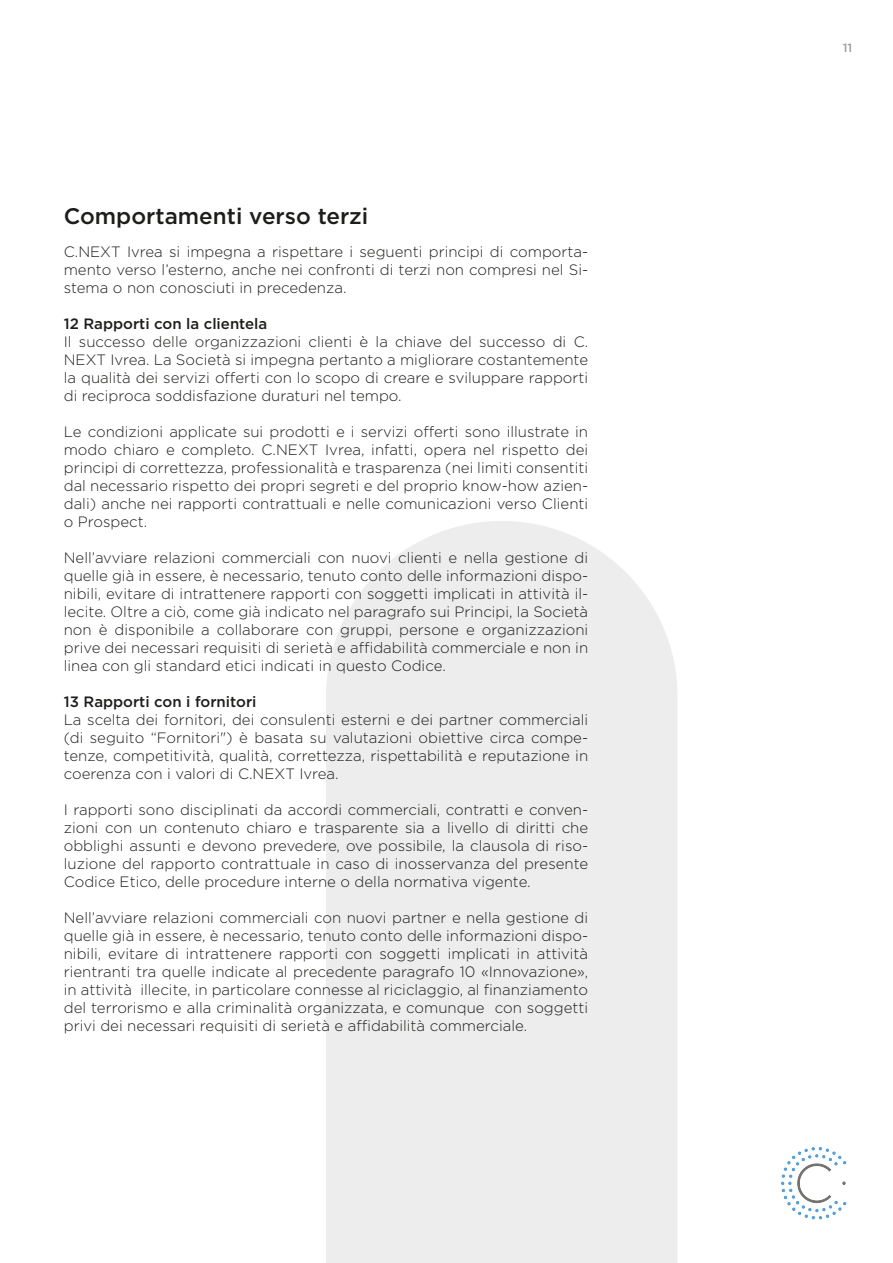
<style>
.page{position:relative;width:893px;height:1263px;background:#fff}
.page>*{position:absolute;margin:0;border:0;box-sizing:border-box;transform-origin:0 0}
.t1{font:500 22.5px "Gotham";color:#1d1d1b}
.t2{font:300 15px/18px "Gotham";color:#1d1d1b;text-align:justify}
.t3{font:500 15px "Gotham";color:#1d1d1b}
.t4{font:500 12px "Gotham";color:#9d9d9d}
</style>
<div class="page">
<img style="left:781px;top:1147px;width:66px;height:73px">
<div style="left:326px;top:521px;width:351px;height:742px;background:#ededed"></div>
<p class="t1" style="left:64px;top:202px;width:306px">Comportamenti verso terzi</p>
<p class="t2" style="left:64px;top:242px;width:526px">C.NEXT Ivrea si impegna a rispettare i seguenti principi di comporta&shy;mento verso l’esterno, anche nei confronti di terzi non compresi nel Si&shy;stema o non conosciuti in precedenza.</p>
<p class="t3" style="left:64px;top:313px;width:205px">12 Rapporti con la clientela</p>
<p class="t2" style="left:64px;top:332px;width:526px">Il successo delle organizzazioni clienti è la chiave del successo di C.<br>NEXT Ivrea. La Società si impegna pertanto a migliorare costantemente la qualità dei servizi offerti con lo scopo di creare e sviluppare rapporti di reciproca soddisfazione duraturi nel tempo.</p>
<p class="t2" style="left:64px;top:422px;width:526px">Le condizioni applicate sui prodotti e i servizi offerti sono illustrate in modo chiaro e completo. C.NEXT Ivrea, infatti, opera nel rispetto dei principi di correttezza, professionalità e trasparenza (nei limiti consentiti dal necessario rispetto dei propri segreti e del proprio know-how azien&shy;dali) anche nei rapporti contrattuali e nelle comunicazioni verso Clienti o Prospect.</p>
<p class="t2" style="left:64px;top:548px;width:526px">Nell’avviare relazioni commerciali con nuovi clienti e nella gestione di quelle già in essere, è necessario, tenuto conto delle informazioni dispo&shy;nibili, evitare di intrattenere rapporti con soggetti implicati in attività il&shy;lecite. Oltre a ciò, come già indicato nel paragrafo sui Principi, la Società non è disponibile a collaborare con gruppi, persone e organizzazioni prive dei necessari requisiti di serietà e affidabilità commerciale e non in linea con gli standard etici indicati in questo Codice.</p>
<p class="t3" style="left:64px;top:691px;width:194px">13 Rapporti con i fornitori</p>
<p class="t2" style="left:64px;top:710px;width:526px">La scelta dei fornitori, dei consulenti esterni e dei partner commerciali (di seguito “Fornitori") è basata su valutazioni obiettive circa compe&shy;tenze, competitività, qualità, correttezza, rispettabilità e reputazione in coerenza con i valori di C.NEXT Ivrea.</p>
<p class="t2" style="left:64px;top:800px;width:526px">I rapporti sono disciplinati da accordi commerciali, contratti e conven&shy;zioni con un contenuto chiaro e trasparente sia a livello di diritti che obblighi assunti e devono prevedere, ove possibile, la clausola di riso&shy;luzione del rapporto contrattuale in caso di inosservanza del presente Codice Etico, delle procedure interne o della normativa vigente.</p>
<p class="t2" style="left:64px;top:908px;width:526px">Nell’avviare relazioni commerciali con nuovi partner e nella gestione di quelle già in essere, è necessario, tenuto conto delle informazioni dispo&shy;nibili, evitare di intrattenere rapporti con soggetti implicati in attività rientranti tra quelle indicate al precedente paragrafo 10 «Innovazione», in attività illecite, in particolare connesse al riciclaggio, al finanziamento del terrorismo e alla criminalità organizzata, e comunque con soggetti privi dei necessari requisiti di serietà e affidabilità commerciale.</p>
<p class="t4" style="left:843px;top:40px;width:11px">11</p>
</div>
